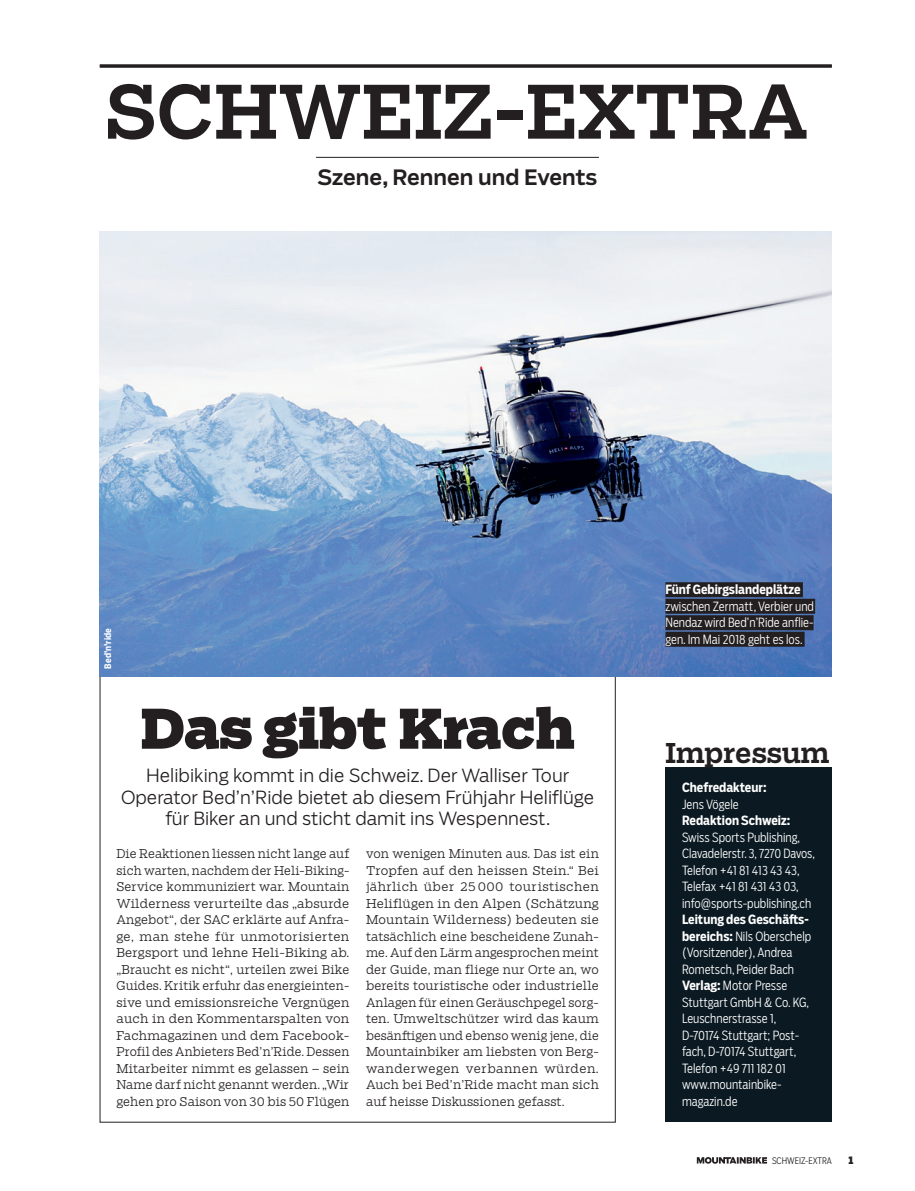
<style>
.page{position:relative;width:915px;height:1191px;background:#fff}
.page>*{position:absolute;margin:0;border:0;box-sizing:border-box;transform-origin:0 0}
.Rubrik_Aufmacher_Hea{font:500 72.75px "Salvo Serif";letter-spacing:.005em;color:#231f20}
.t1{font:900 54px "Salvo Serif";color:#231f20}
.Kastencopy{font:500 27px "Salvo Serif";color:#231f20}
.Rubrik_Aufmacher_Unt{font:500 21px "Salvo Sans";color:#231f20}
.Vorspann{font:300 18px/21.6px "Salvo Sans";color:#231f20;text-align:center}
.Kastencopy-2{font:300 12.6px/16.5px "Salvo Sans Cond";color:#fff}
.Bildtext_positiv_unt{font:300 12.6px/16.5px "Salvo Sans Cond";color:#fff}
.Kastencopy-3{font:700 12.6px "Salvo Sans Cond";color:#fff}
.Lauftext_ohne_Einzug{font:300 12px/16.5px "Salvo Serif";letter-spacing:.01em;color:#231f20;text-align:justify}
.t2{font:900 10.5px "Salvo Serif";color:#231f20}
.t3{font:300 9px "Salvo Sans Cond";color:#231f20}
.Bildnachweis{font:700 9px "Salvo Sans Cond";color:#fff}
.s1{font-weight:700}
</style>
<div class="page">
<div style="left:665px;top:767px;width:166px;height:355px;background:#0b1a22"></div>
<img style="left:100px;top:231px;width:731px;height:446px">
<hr style="left:100px;top:65px;width:731px;height:3px;background:#231f20">
<hr style="left:316px;top:157px;width:282px;height:1px;background:#231f20">
<div style="left:665px;top:582px;width:137px;height:15px;background:#231f20"></div>
<div style="left:665px;top:599px;width:149px;height:15px;background:#231f20"></div>
<div style="left:665px;top:615px;width:148px;height:15px;background:#231f20"></div>
<div style="left:665px;top:632px;width:139px;height:15px;background:#231f20"></div>
<svg style="left:696px;top:1157px;width:70px;height:6px"></svg>
<p class="Rubrik_Aufmacher_Hea" style="left:105px;top:61px;width:704px">SCHWEIZ-EXTRA</p>
<p class="Rubrik_Aufmacher_Unt" style="left:317px;top:163px;width:281px">Szene, Rennen und Events</p>
<p class="Bildnachweis" style="left:102px;top:668px;width:42px;rotate:-90deg">Bed’n’ride</p>
<p class="t1" style="left:141px;top:690px;width:435px">Das gibt Krach</p>
<p class="Vorspann" style="left:121px;top:764px;width:474px">Helibiking kommt in die Schweiz. Der Walliser Tour<br>Operator Bed’n’Ride bietet ab diesem Frühjahr Heliflüge für Biker an und sticht damit ins Wespennest.</p>
<p class="Lauftext_ohne_Einzug" style="left:116px;top:845px;width:234px">Die Reaktionen liessen nicht lange auf sich warten, nachdem der Heli-Biking-Service kommuniziert war. Mountain Wilderness verurteilte das „absurde Angebot“, der SAC erklärte auf Anfra&shy;ge, man stehe für unmotorisierten Bergsport und lehne Heli-Biking ab. „Braucht es nicht“, urteilen zwei Bike Guides. Kritik erfuhr das energieinten&shy;sive und emissionsreiche Vergnügen auch in den Kommentarspalten von Fachmagazinen und dem Facebook-Profil des Anbieters Bed’n’Ride. Dessen Mitarbeiter nimmt es gelassen – sein Name darf nicht genannt werden. „Wir gehen pro Saison von 30 bis 50 Flügen</p>
<p class="Lauftext_ohne_Einzug" style="left:366px;top:845px;width:234px">von wenigen Minuten aus. Das ist ein Tropfen auf den heissen Stein.“ Bei jährlich über 25 000 touristischen Heliflügen in den Alpen (Schätzung Mountain Wilderness) bedeuten sie tatsächlich eine bescheidene Zunah&shy;me. Auf den Lärm angesprochen meint der Guide, man fliege nur Orte an, wo bereits touristische oder industrielle Anlagen für einen Geräuschpegel sorg&shy;ten. Umweltschützer wird das kaum besänftigen und ebenso wenig jene, die Mountainbiker am liebsten von Berg&shy;wanderwegen verbannen würden.<br>Auch bei Bed’n’Ride macht man sich auf heisse Diskussionen gefasst.</p>
<p class="Bildtext_positiv_unt" style="left:665px;top:581px;width:150px"><span class="s1">Fünf Gebirgslandeplätze </span>zwischen Zermatt, Verbier und<br>Nendaz wird Bed’n’Ride anflie&shy;gen. Im Mai 2018 geht es los.</p>
<p class="Kastencopy" style="left:665px;top:734px;width:165px">Impressum</p>
<p class="Kastencopy-3" style="left:681px;top:779px;width:86px">Chefredakteur:</p>
<p class="Kastencopy-2" style="left:681px;top:795px;width:58px">Jens Vögele</p>
<p class="Kastencopy-3" style="left:681px;top:812px;width:110px">Redaktion Schweiz:</p>
<p class="Kastencopy-2" style="left:681px;top:828px;width:119px">Swiss Sports Publishing,</p>
<p class="Kastencopy-2" style="left:681px;top:845px;width:134px">Clavadelerstr. 3, 7270 Davos,</p>
<p class="Kastencopy-2" style="left:681px;top:861px;width:119px">Telefon +41 81 413 43 43,</p>
<p class="Kastencopy-2" style="left:681px;top:878px;width:118px">Telefax +41 81 431 43 03,</p>
<p class="Kastencopy-2" style="left:681px;top:894px;width:131px">info@sports-publishing.ch</p>
<p class="Kastencopy-2" style="left:681px;top:911px;width:131px"><span class="s1">Leitung des Geschäfts&shy;bereichs:</span> Nils Oberschelp (Vorsitzender), Andrea<br>Rometsch, Peider Bach</p>
<p class="Kastencopy-2" style="left:681px;top:977px;width:128px"><span class="s1">Verlag:</span> Motor Presse<br>Stuttgart GmbH &amp; Co. KG,</p>
<p class="Kastencopy-2" style="left:681px;top:1010px;width:96px">Leuschnerstrasse 1,</p>
<p class="Kastencopy-2" style="left:681px;top:1026px;width:119px">D-70174 Stuttgart; Post&shy;fach, D-70174 Stuttgart,</p>
<p class="Kastencopy-2" style="left:681px;top:1059px;width:105px">Telefon +49 711 182 01</p>
<p class="Kastencopy-2" style="left:681px;top:1076px;width:101px">www.mountainbike&shy;magazin.de</p>
<p class="t3" style="left:771px;top:1154px;width:61px">SCHWEIZ-EXTRA</p>
<p class="t2" style="left:848px;top:1152px;width:6px">1</p>
</div>
